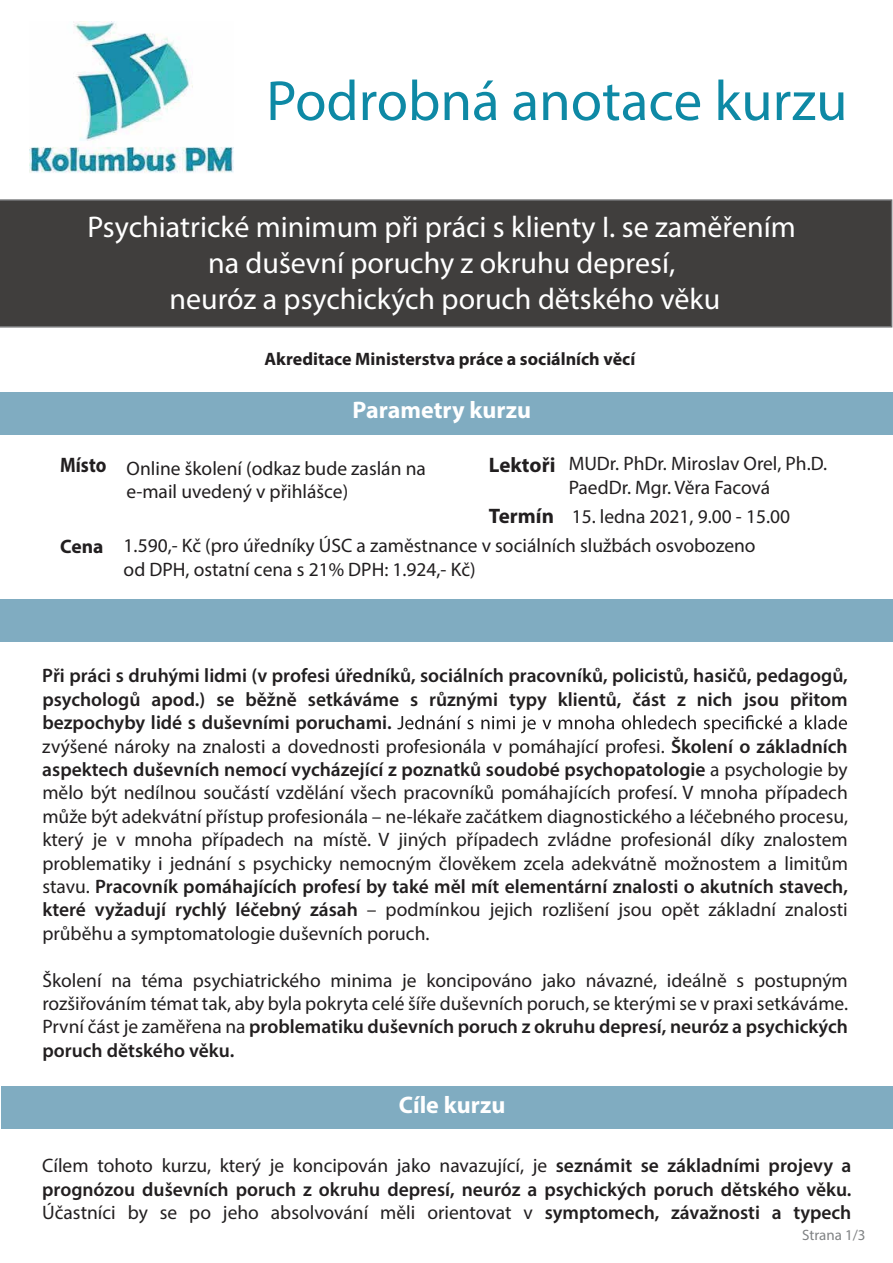
<style>
.page{position:relative;width:893px;height:1263px;background:#fff}
.page>*{position:absolute;margin:0;border:0;box-sizing:border-box;transform-origin:0 0}
.t1{font:57px "Myriad Pro";color:#0e89a5}
.t2{font:30px/36px "Myriad Pro";color:#fff;text-align:center}
.t3{font:700 24px "Myriad Pro";color:#fff}
.t4{font:700 21px "Myriad Pro";color:#221f20}
.t5{font:700 21px "Myriad Pro";color:#221f20;scale:.88 1}
.t6{font:19.5px/23.4px "Myriad Pro";color:#221f20}
.t7{font:600 19.5px/23.4px "Myriad Pro";color:#221f20;text-align:justify}
.t8{font:19.5px/23.4px "Myriad Pro";color:#211e1f}
.t9{font:700 19.5px "Myriad Pro";color:#221f20}
.t10{font:700 18px "Myriad Pro";color:#221f20}
.t11{font:15px "Myriad Pro";color:#808284}
.s1{font-weight:600}
.s2{font-weight:400}
</style>
<div class="page">
<div style="left:0;top:199px;width:892px;height:129px;background:#403e3d"></div>
<div style="left:0;top:392px;width:893px;height:42px;background:#80acc1"></div>
<div style="left:0;top:599px;width:893px;height:42px;background:#80acc1"></div>
<svg style="left:397px;top:715px;width:450px;height:18px"></svg>
<div style="left:1px;top:1086px;width:892px;height:42px;background:#80acc1"></div>
<img style="left:30px;top:21px;width:203px;height:152px">
<h1 class="t1" style="left:266px;top:66px;width:583px">Podrobná anotace kurzu</h1>
<h2 class="t2" style="left:88px;top:209px;width:710px">Psychiatrické minimum při práci s klienty I. se zaměřením na duševní poruchy z okruhu depresí,<br>neuróz a psychických poruch dětského věku</h2>
<p class="t10" style="left:265px;top:348px;width:372px">Akreditace Ministerstva práce a sociálních věcí</p>
<p class="t3" style="left:353px;top:394px;width:180px">Parametry kurzu</p>
<p class="t6" style="left:569px;top:452px;width:260px">MUDr. PhDr. Miroslav Orel, Ph.D.<br>PaedDr. Mgr. Věra Facová</p>
<p class="t5" style="left:60px;top:451px;width:54px">Místo</p>
<p class="t4" style="left:489px;top:451px;width:68px">Lektoři</p>
<p class="t4" style="left:489px;top:502px;width:67px">Termín</p>
<p class="t8" style="left:127px;top:456px;width:301px">Online školení (odkaz bude zaslán na e-mail uvedený v přihlášce)</p>
<p class="t8" style="left:124px;top:534px;width:633px">1.590,- Kč (pro úředníky ÚSC a zaměstnance v sociálních službách osvobozeno od DPH, ostatní cena s 21% DPH: 1.924,- Kč)</p>
<p class="t6" style="left:572px;top:504px;width:220px">15. ledna 2021, 9.00 - 15.00</p>
<p class="t9" style="left:60px;top:534px;width:45px">Cena</p>
<p class="t6" style="left:42px;top:664px;width:807px"><span class="s1">Při práci s druhými lidmi (v profesi úředníků, sociálních pracovníků, policistů, hasičů, pedagogů, psychologů apod.) se běžně setkáváme s různými typy klientů, část z nich jsou přitom bezpochyby lidé s duševními poruchami.<br></span>zvýšené nároky na znalosti a dovednosti profesionála v pomáhající profesi. <span class="s1">Školení o základních aspektech duševních nemocí vycházející z poznatků soudobé psychopatologie</span> a psychologie by mělo být nedílnou součástí vzdělání všech pracovníků pomáhajících profesí. V mnoha případech může být adekvátní přístup profesionála – ne-lékaře začátkem diagnostického a léčebného procesu, který je v mnoha případech na místě. V jiných případech zvládne profesionál díky znalostem problematiky i jednání s psychicky nemocným člověkem zcela adekvátně možnostem a limitům stavu. <span class="s1">Pracovník pomáhajících profesí by také měl mít elementární znalosti o akutních stavech, které vyžadují rychlý léčebný zásah</span> – podmínkou jejich rozlišení jsou opět základní znalosti průběhu a symptomatologie duševních poruch.</p>
<p class="t6" style="left:42px;top:968px;width:807px;text-align:justify">Školení na téma psychiatrického minima je koncipováno jako návazné, ideálně s postupným rozšiřováním témat tak, aby byla pokryta celé šíře duševních poruch, se kterými se v praxi setkáváme.<br>První část je zaměřena na <span class="s1">problematiku duševních poruch z okruhu depresí, neuróz a psychických poruch dětského věku.</span></p>
<p class="t3" style="left:399px;top:1089px;width:108px">Cíle kurzu</p>
<p class="t7" style="left:42px;top:1153px;width:811px"><span class="s2">Cílem tohoto kurzu, který je koncipován jako navazující, je</span> seznámit se základními projevy a prognózou duševních poruch z okruhu depresí, neuróz a psychických poruch dětského věku.<br><span class="s2">Účastníci by se po jeho absolvování měli orientovat v</span> symptomech, závažnosti a typech</p>
<p class="t11" style="left:802px;top:1225px;width:65px">Strana 1/3</p>
</div>
